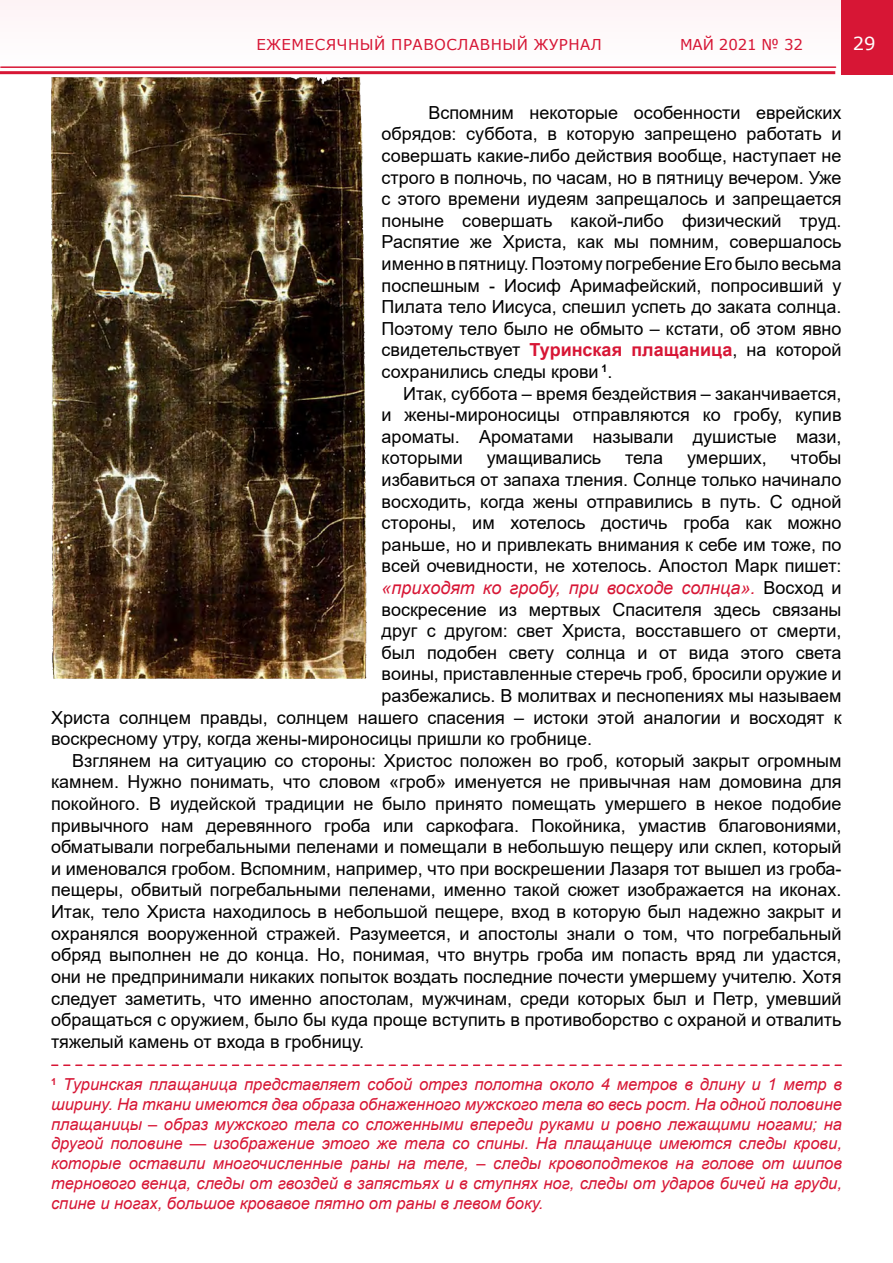
<style>
.page{position:relative;width:893px;height:1263px;background:#fff}
.page>*{position:absolute;margin:0;border:0;box-sizing:border-box;transform-origin:0 0}
.t1{font:18px/21.6px "Arial";color:#000;text-align:justify}
.t2{font:italic 18px "Arial";color:#d71635}
.t3{font:18px "Verdana";color:#fff}
.t4{font:italic 16.5px/19.8px "Arial";color:#d71635;text-align:justify}
.t5{font:15px "Verdana";letter-spacing:.035em;color:#d71635}
.t6{font:15px "Verdana";letter-spacing:-.01em;color:#d71635}
.s1{font-weight:700;color:#d71635}
.s2{font-style:normal;color:#000}
</style>
<div class="page">
<div style="left:0;top:0;width:893px;height:67px;background:#fef7f8"></div>
<hr style="left:1px;top:66px;width:835px;height:2px;background:#d71635">
<svg style="left:52px;top:1064px;width:789px;height:2px"></svg>
<div style="left:247px;top:24px;width:364px;height:37px;background:#fff"></div>
<div style="left:842px;top:0;width:51px;height:74px;background:#d71635"></div>
<div style="left:670px;top:24px;width:143px;height:37px;background:#fff"></div>
<hr style="left:0;top:71px;width:835px;height:3px;background:#d71635">
<img style="left:51px;top:77px;width:316px;height:602px">
<p class="t5" style="left:256px;top:34px;width:347px">ЕЖЕМЕСЯЧНЫЙ ПРАВОСЛАВНЫЙ ЖУРНАЛ</p>
<p class="t6" style="left:680px;top:34px;width:125px">МАЙ 2021 № 32</p>
<p class="t3" style="left:853px;top:31px;width:24px">29</p>
<p class="t1" style="left:382px;top:102px;width:461px;text-indent:47px">Вспомним некоторые особенности еврейских обрядов: суббота, в которую запрещено работать и совершать какие-либо действия вообще, наступает не строго в полночь, по часам, но в пятницу вечером. Уже с этого времени иудеям запрещалось и запрещается поныне совершать какой-либо физический труд.<br>Распятие же Христа, как мы помним, совершалось именно в пятницу. Поэтому погребение Его было весьма поспешным - Иосиф Аримафейский, попросивший у Пилата тело Иисуса, спешил успеть до заката солнца.<br>Поэтому тело было не обмыто – кстати, об этом явно свидетельствует <span class="s1">Туринская плащаница</span>, на которой сохранились следы крови <sup>1</sup>.</p>
<p class="t1" style="left:382px;top:382px;width:461px;text-indent:22px">Итак, суббота – время бездействия – заканчивается, и жены-мироносицы отправляются ко гробу, купив ароматы. Ароматами называли душистые мази, которыми</p>
<p class="t1" style="left:487px;top:447px;width:116px">умащивались</p>
<p class="t1" style="left:625px;top:447px;width:39px">тела</p>
<p class="t1" style="left:687px;top:447px;width:81px">умерших,</p>
<p class="t1" style="left:791px;top:447px;width:52px">чтобы</p>
<p class="t1" style="left:382px;top:469px;width:461px">избавиться от запаха тления. Солнце только начинало</p>
<p class="t1" style="left:382px;top:490px;width:461px">восходить, когда жены отправились в путь. С одной</p>
<p class="t1" style="left:382px;top:512px;width:461px">стороны, им хотелось достичь гроба как можно</p>
<p class="t1" style="left:382px;top:534px;width:461px">раньше, но и привлекать внимания к себе им тоже, по</p>
<p class="t1" style="left:382px;top:555px;width:461px">всей очевидности, не хотелось. Апостол Марк пишет:</p>
<p class="t2" style="left:382px;top:576px;width:461px">«приходят ко гробу, при восходе солнца». <span class="s2">Восход и</span></p>
<p class="t1" style="left:382px;top:598px;width:461px">воскресение из мертвых Спасителя здесь связаны</p>
<p class="t1" style="left:382px;top:620px;width:461px">друг с другом: свет Христа, восставшего от смерти,</p>
<p class="t1" style="left:382px;top:642px;width:461px">был подобен свету солнца и от вида этого света</p>
<p class="t1" style="left:382px;top:663px;width:461px">воины, приставленные стеречь гроб, бросили оружие и</p>
<p class="t1" style="left:382px;top:685px;width:461px">разбежались. В молитвах и песнопениях мы называем</p>
<p class="t1" style="left:51px;top:706px;width:792px">Христа солнцем правды, солнцем нашего спасения – истоки этой аналогии и восходят к</p>
<p class="t1" style="left:51px;top:728px;width:542px">воскресному утру, когда жены-мироносицы пришли ко гробнице.</p>
<p class="t1" style="left:51px;top:750px;width:792px;text-indent:21px">Взглянем на ситуацию со стороны: Христос положен во гроб, который закрыт огромным камнем. Нужно понимать, что словом «гроб» именуется не привычная нам домовина для покойного. В иудейской традиции не было принято помещать умершего в некое подобие привычного нам деревянного гроба или саркофага. Покойника, умастив благовониями, обматывали погребальными пеленами и помещали в небольшую пещеру или склеп, который и именовался гробом. Вспомним, например, что при воскрешении Лазаря тот вышел из гроба&shy;пещеры, обвитый погребальными пеленами, именно такой сюжет изображается на иконах.<br>Итак, тело Христа находилось в небольшой пещере, вход в которую был надежно закрыт и охранялся вооруженной стражей. Разумеется, и апостолы знали о том, что погребальный обряд выполнен не до конца. Но, понимая, что внутрь гроба им попасть вряд ли удастся, они не предпринимали никаких попыток воздать последние почести умершему учителю. Хотя следует заметить, что именно апостолам, мужчинам, среди которых был и Петр, умевший обращаться с оружием, было бы куда проще вступить в противоборство с охраной и отвалить тяжелый камень от входа в гробницу.</p>
<p class="t4" style="left:51px;top:1074px;width:792px"><sup>1</sup> Туринская плащаница представляет собой отрез полотна около 4 метров в длину и 1 метр в ширину. На ткани имеются два образа обнаженного мужского тела во весь рост. На одной половине плащаницы – образ мужского тела со сложенными впереди руками и ровно лежащими ногами; на другой половине — изображение этого же тела со спины. На плащанице имеются следы крови, которые оставили многочисленные раны на теле, – следы кровоподтеков на голове от шипов тернового венца, следы от гвоздей в запястьях и в ступнях ног, следы от ударов бичей на груди, спине и ногах, большое кровавое пятно от раны в левом боку.</p>
</div>
